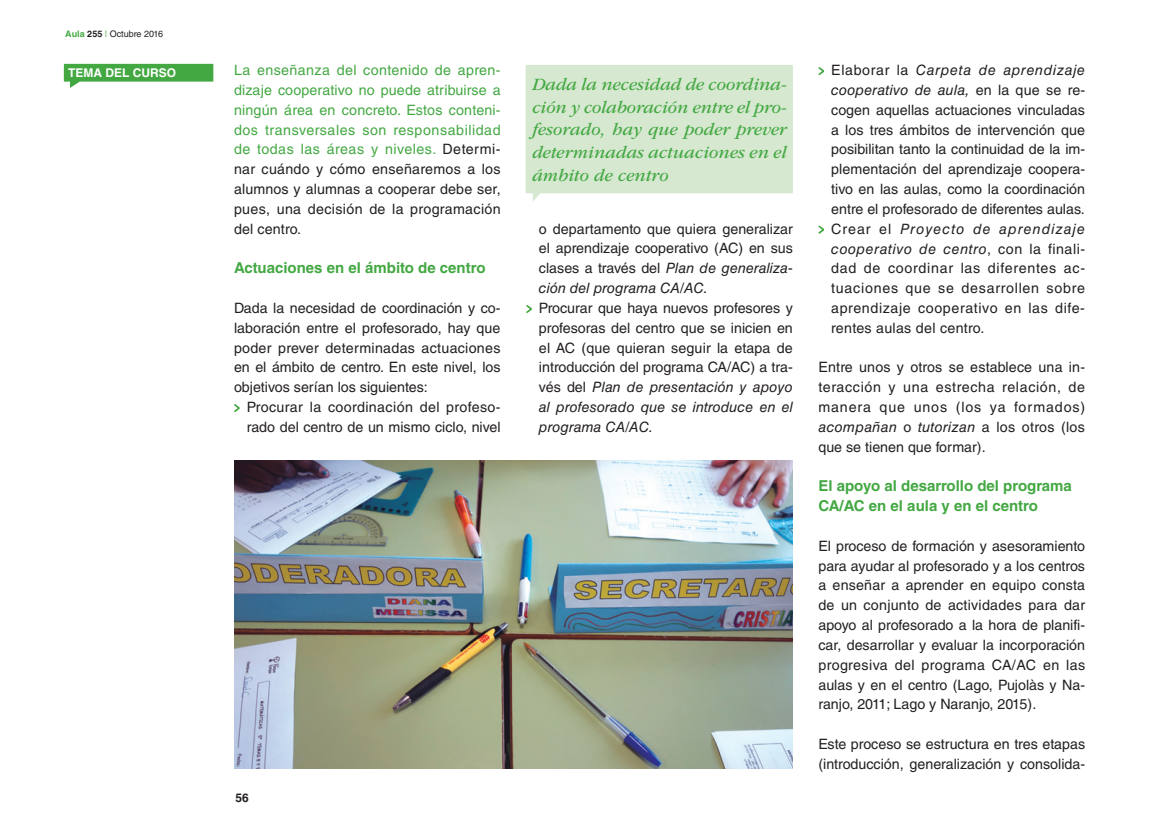
<style>
.page{position:relative;width:1149px;height:830px;background:#fff}
.page>*{position:absolute;margin:0;border:0;box-sizing:border-box;transform-origin:0 0}
.t1{font:italic 18px/22.5px "ITC Garamond Std";color:#43a842;text-align:justify}
.t2{font:700 15px/19.8px "Helvetica LT Std";color:#43a842}
.t3{font:14.25px/19.8px "Helvetica LT Std";color:#231f20;text-align:justify}
.t4{font:14.25px/19.8px "Helvetica LT Std";letter-spacing:.025em;color:#43a842;text-align:justify}
.t5{font:700 12px "Helvetica LT Std";color:#fff}
.t6{font:700 12px "Helvetica LT Std";color:#231f20}
.t7{font:9px "Helvetica LT Std";color:#231f20}
.s1{font-weight:700;color:#43a842}
.s2{font-weight:700}
.s3{color:#43a842}
.s4{font-style:italic}
.s5{color:#231f20}
</style>
<div class="page">
<svg style="left:64px;top:64px;width:149px;height:24px"></svg>
<svg style="left:818px;top:67px;width:6px;height:8px"></svg>
<svg style="left:818px;top:225px;width:6px;height:9px"></svg>
<svg style="left:526px;top:305px;width:6px;height:8px"></svg>
<svg style="left:234px;top:404px;width:6px;height:8px"></svg>
<div style="left:525px;top:65px;width:267px;height:128px;background:#d6e8d0"></div>
<svg style="left:532px;top:193px;width:9px;height:8px"></svg>
<img style="left:234px;top:460px;width:558px;height:308px">
<p class="t7" style="left:65px;top:29px;width:99px"><span class="s1">Aula</span> <span class="s2">255</span> <span class="s3">|</span> Octubre 2016</p>
<p class="t5" style="left:68px;top:66px;width:109px">TEMA DEL CURSO</p>
<p class="t3" style="left:831px;top:60px;width:255px">Elaborar la <span class="s4">Carpeta de aprendizaje cooperativo de aula,</span> en la que se re&shy;cogen aquellas actuaciones vinculadas a los tres ámbitos de intervención que posibilitan tanto la continuidad de la im&shy;plementación del aprendizaje coopera&shy;tivo en las aulas, como la coordinación entre el profesorado de diferentes aulas.<br>Crear el <span class="s4">Proyecto de aprendizaje cooperativo de centro</span>, con la finali&shy;dad de coordinar las diferentes ac&shy;tuaciones que se desarrollen sobre aprendizaje cooperativo en las dife&shy;rentes aulas del centro.</p>
<p class="t3" style="left:818px;top:357px;width:268px">Entre unos y otros se establece una in&shy;teracción y una estrecha relación, de manera que unos (los ya formados) <span class="s4">acompañan</span> o <span class="s4">tutorizan</span> a los otros (los que se tienen que formar).</p>
<p class="t2" style="left:818px;top:475px;width:255px">El apoyo al desarrollo del programa<br>CA/AC en el aula y en el centro</p>
<p class="t3" style="left:818px;top:535px;width:268px">El proceso de formación y asesoramiento para ayudar al profesorado y a los centros a enseñar a aprender en equipo consta de un conjunto de actividades para dar apoyo al profesorado a la hora de planifi&shy;car, desarrollar y evaluar la incorporación progresiva del programa CA/AC en las aulas y en el centro (Lago, Pujolàs y Na&shy;ranjo, 2011; Lago y Naranjo, 2015).</p>
<p class="t3" style="left:818px;top:733px;width:268px">Este proceso se estructura en tres etapas (introducción, generalización y consolida-</p>
<p class="t4" style="left:234px;top:60px;width:268px">La enseñanza del contenido de apren&shy;dizaje cooperativo no puede atribuirse a ningún área en concreto. Estos conteni&shy;dos transversales son responsabilidad de todas las áreas y niveles. <span class="s5">Determi&shy;nar cuándo y cómo enseñaremos a los alumnos y alumnas a cooperar debe ser, pues, una decisión de la programación del centro.</span></p>
<p class="t2" style="left:234px;top:258px;width:253px">Actuaciones en el ámbito de centro</p>
<p class="t3" style="left:234px;top:298px;width:268px">Dada la necesidad de coordinación y co&shy;laboración entre el profesorado, hay que poder prever determinadas actuaciones en el ámbito de centro. En este nivel, los objetivos serían los siguientes:</p>
<p class="t3" style="left:247px;top:397px;width:255px">Procurar la coordinación del profeso&shy;rado del centro de un mismo ciclo, nivel</p>
<p class="t1" style="left:532px;top:74px;width:256px">Dada la necesidad de coordina&shy;ción y colaboración entre el pro&shy;fesorado, hay que poder prever determinadas actuaciones en el ámbito de centro</p>
<p class="t3" style="left:539px;top:218px;width:255px">o departamento que quiera generalizar el aprendizaje cooperativo (AC) en sus clases a través del <span class="s4">Plan de generaliza&shy;ción del programa CA/AC.</span></p>
<p class="t3" style="left:539px;top:298px;width:255px">Procurar que haya nuevos profesores y profesoras del centro que se inicien en el AC (que quieran seguir la etapa de introducción del programa CA/AC) a tra&shy;vés del <span class="s4">Plan de presentación y apoyo al profesorado que se introduce en el programa CA/AC.</span></p>
<p class="t6" style="left:235px;top:790px;width:15px">56</p>
</div>
